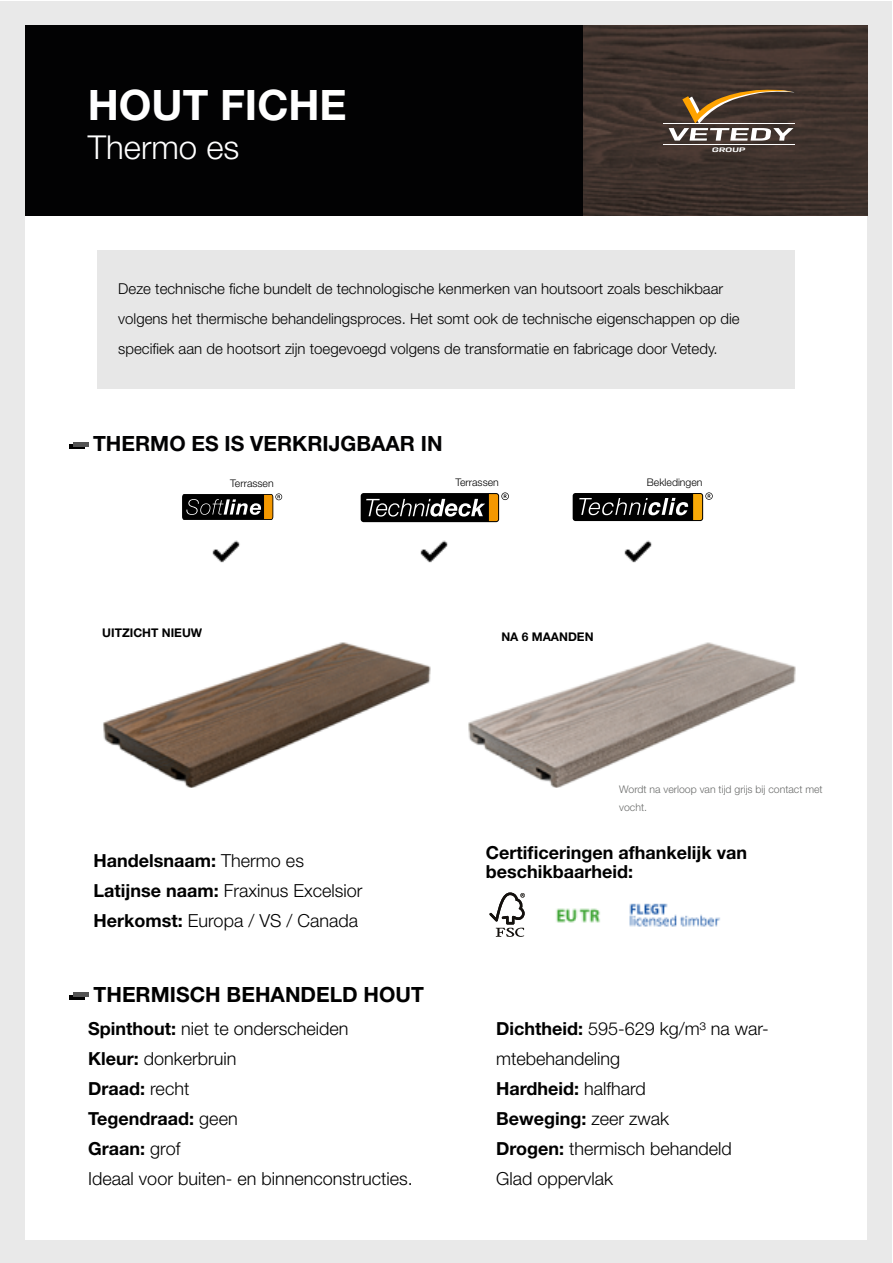
<style>
.page{position:relative;width:893px;height:1263px;background:#fff}
.page>*{position:absolute;margin:0;border:0;box-sizing:border-box;transform-origin:0 0}
.t1{font:700 42px "Helvetica Neue LT Std";color:#fff}
.t2{font:300 33px "Helvetica Neue LT Std";color:#fff}
.t3{font:700 21px "Helvetica Neue LT Std";color:#020203}
.t4{font:700 21px "Helvetica Neue LT Std";color:#000}
.t5{font:300 18px/30px "Helvetica Neue LT Std";color:#000}
.t6{font:700 18px/19.5px "Helvetica Neue LT Std";color:#000}
.t7{font:300 15px/30px "Helvetica Neue LT Std";color:#000}
.t8{font:700 12px "Helvetica Neue LT Std";color:#000}
.t9{font:300 10.5px/18px "Helvetica Neue LT Std";color:#6b6c6b}
.t10{font:300 10.5px "Helvetica Neue LT Std";color:#000}
.t11{font:5.7px "PODIUM Sharp 9.9 italic";letter-spacing:.05em;color:#fff;scale:.96 1}
.s1{font-weight:700}
</style>
<div class="page">
<div style="left:1px;top:1px;width:891px;height:1261px;background:#e9e9e9"></div>
<div style="left:26px;top:26px;width:841px;height:1213px;background:#fff"></div>
<div style="left:26px;top:26px;width:841px;height:190px;background:#020203"></div>
<div style="left:97px;top:250px;width:697px;height:139px;background:#e7e7e7"></div>
<svg style="left:182px;top:493px;width:100px;height:27px"></svg>
<svg style="left:572px;top:492px;width:132px;height:30px"></svg>
<div style="left:573px;top:493px;width:130px;height:28px;background:#000;border-radius:3px"></div>
<svg style="left:579px;top:492px;width:134px;height:28px"></svg>
<svg style="left:360px;top:492px;width:140px;height:31px"></svg>
<div style="left:361px;top:493px;width:138px;height:29px;background:#000;border-radius:3px"></div>
<svg style="left:366px;top:492px;width:143px;height:29px"></svg>
<img style="left:420px;top:540px;width:28px;height:23px">
<img style="left:212px;top:540px;width:28px;height:23px">
<img style="left:624px;top:540px;width:28px;height:23px">
<img style="left:103px;top:642px;width:328px;height:145px">
<img style="left:468px;top:642px;width:328px;height:145px">
<svg style="left:489px;top:892px;width:36px;height:45px"></svg>
<img style="left:556px;top:908px;width:44px;height:15px">
<img style="left:629px;top:903px;width:91px;height:23px">
<svg style="left:70px;top:445px;width:15px;height:4px"></svg>
<hr style="left:73px;top:442px;width:15px;height:4px;background:#535353">
<hr style="left:70px;top:995px;width:15px;height:4px;background:#000">
<hr style="left:73px;top:993px;width:15px;height:4px;background:#535353">
<img style="left:583px;top:26px;width:284px;height:190px">
<hr style="left:663px;top:123px;width:131px;height:1px;background:#fff">
<hr style="left:663px;top:144px;width:131px;height:1px;background:#fff">
<svg style="left:669px;top:89px;width:125px;height:52px;background:#6e5d4c"></svg>
<h1 class="t1" style="left:88px;top:79px;width:261px">HOUT FICHE</h1>
<h2 class="t2" style="left:88px;top:127px;width:153px">Thermo es</h2>
<p class="t11" style="left:712px;top:146px;width:36px">GROUP</p>
<p class="t7" style="left:118px;top:273px;width:623px">Deze technische fiche bundelt de technologische kenmerken van houtsoort zoals beschikbaar volgens het thermische behandelingsproces. Het somt ook de technische eigenschappen op die specifiek aan de hootsort zijn toegevoegd volgens de transformatie en fabricage door Vetedy.</p>
<p class="t3" style="left:93px;top:431px;width:351px">THERMO ES IS VERKRIJGBAAR IN</p>
<p class="t10" style="left:230px;top:477px;width:45px">Terrassen</p>
<p class="t10" style="left:455px;top:476px;width:45px">Terrassen</p>
<p class="t10" style="left:647px;top:476px;width:57px">Bekledingen</p>
<p class="t8" style="left:102px;top:625px;width:101px">UITZICHT NIEUW</p>
<p class="t8" style="left:501px;top:629px;width:94px">NA 6 MAANDEN</p>
<p class="t9" style="left:619px;top:780px;width:205px">Wordt na verloop van tijd grijs bij contact met vocht.</p>
<p class="t5" style="left:94px;top:845px;width:270px"><span class="s1">Handelsnaam:</span> Thermo es<br><span class="s1">Latijnse naam:</span> Fraxinus Excelsior<br><span class="s1">Herkomst:</span> Europa / VS / Canada</p>
<p class="t4" style="left:94px;top:981px;width:332px">THERMISCH BEHANDELD HOUT</p>
<p class="t6" style="left:486px;top:842px;width:263px">Certificeringen afhankelijk van beschikbaarheid:</p>
<p class="t5" style="left:88px;top:1013px;width:326px"><span class="s1">Spinthout:</span> niet te onderscheiden<br><span class="s1">Kleur:</span> donkerbruin<br><span class="s1">Draad:</span> recht<br><span class="s1">Tegendraad:</span> geen<br><span class="s1">Graan:</span> grof<br>Ideaal voor buiten- en binnenconstructies.</p>
<p class="t5" style="left:496px;top:1013px;width:274px"><span class="s1">Dichtheid:</span> 595-629 kg/m³ na war&shy;mtebehandeling<br><span class="s1">Hardheid:</span> halfhard<br><span class="s1">Beweging:</span> zeer zwak<br><span class="s1">Drogen:</span> thermisch behandeld<br>Glad oppervlak</p>
</div>
